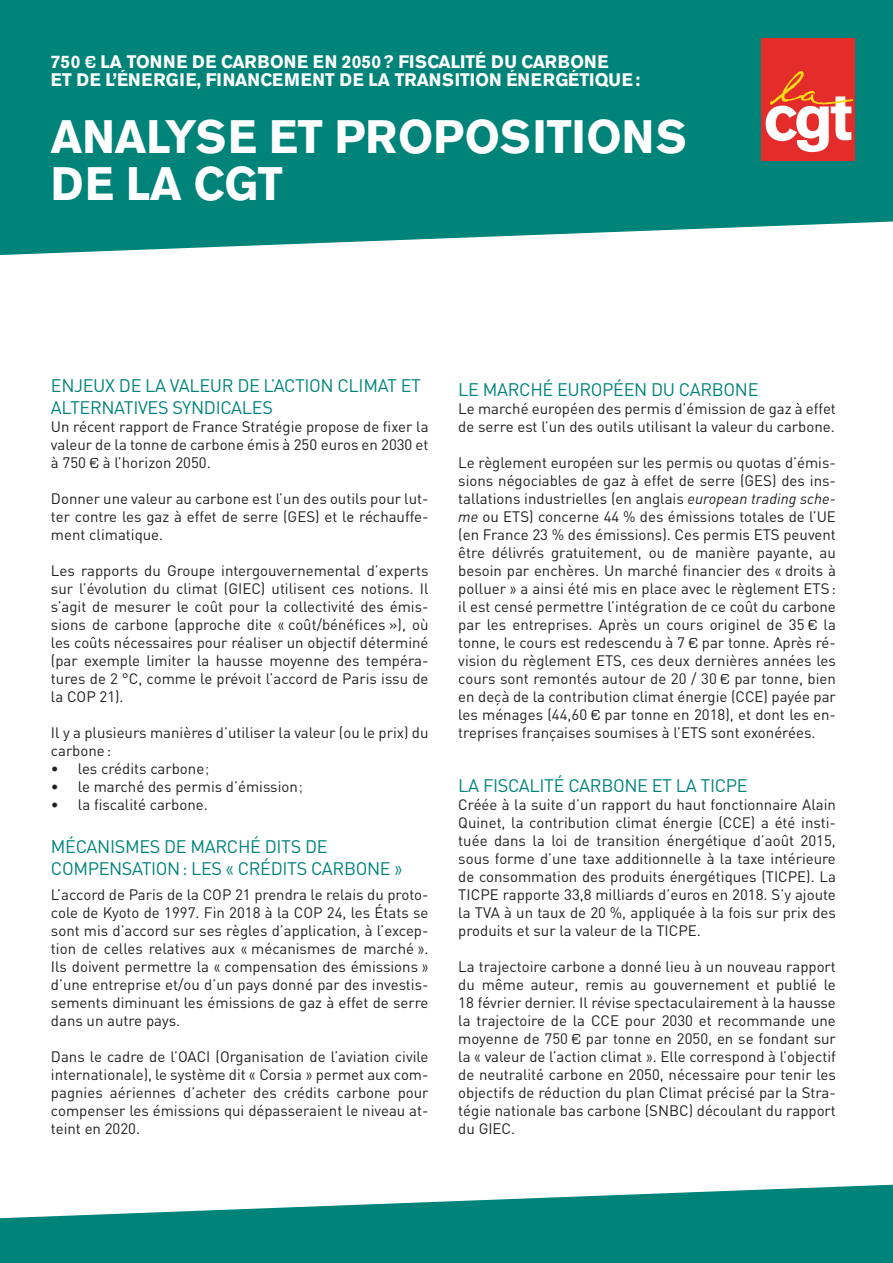
<style>
.page{position:relative;width:893px;height:1263px;background:#fff}
.page>*{position:absolute;margin:0;border:0;box-sizing:border-box;transform-origin:0 0}
.Titre_général{font:700 46.5px/46.5px "Akzidenz Grotesk BE";color:#fff;scale:.96 1}
.Inter{font:18px/21.6px "DIN";letter-spacing:-.02em;color:#00847a}
.Titre_général-2{font:700 18px/18px "Akzidenz Grotesk BE";color:#fff;scale:.96 1}
.Texte{font:15px/18px "DIN";color:#231f20;text-align:justify}
.s1{font-family:"Eurostile"}
.s2{font-style:italic}
</style>
<div class="page">
<svg style="left:0;top:0;width:893px;height:255px;background:#118c83"></svg>
<svg style="left:0;top:1185px;width:893px;height:78px;fill:#00847a"></svg>
<img style="left:761px;top:38px;width:94px;height:122px">
<p class="Titre_général-2" style="left:51px;top:52px;width:615px">750 <span class="s1">€</span> LA TONNE DE CARBONE EN 2050? FISCALITÉ DU CARBONE<br>ET DE L’ÉNERGIE, FINANCEMENT DE LA TRANSITION ÉNERGÉTIQUE:</p>
<p class="Titre_général" style="left:51px;top:114px;width:664px">ANALYSE ET PROPOSITIONS<br>DE LA CGT</p>
<p class="Inter" style="left:51px;top:374px;width:372px">ENJEUX DE LA VALEUR DE L’ACTION CLIMAT ET<br>ALTERNATIVES SYNDICALES</p>
<p class="Texte" style="left:51px;top:417px;width:379px">Un récent rapport de France Stratégie propose de fixer la valeur de la tonne de carbone émis à 250 euros en 2030 et à 750 <span class="s1">€</span> à l’horizon 2050.</p>
<p class="Texte" style="left:51px;top:489px;width:379px">Donner une valeur au carbone est l’un des outils pour lut&shy;ter contre les gaz à effet de serre (GES) et le réchauffe&shy;ment climatique.</p>
<p class="Texte" style="left:51px;top:561px;width:379px">Les rapports du Groupe intergouvernemental d’experts sur l’évolution du climat (GIEC) utilisent ces notions. Il s’agit de mesurer le coût pour la collectivité des émis&shy;sions de carbone (approche dite <span class="s1">«</span> coût/bénéfices »), où les coûts nécessaires pour réaliser un objectif déterminé (par exemple limiter la hausse moyenne des tempéra&shy;tures de 2 °C, comme le prévoit l’accord de Paris issu de la COP 21).</p>
<p class="Texte" style="left:51px;top:723px;width:379px">Il y a plusieurs manières d’utiliser la valeur (ou le prix) du carbone:</p>
<p class="Texte" style="left:51px;top:759px;width:159px">• les crédits carbone<span class="s1">;</span></p>
<p class="Texte" style="left:51px;top:777px;width:253px">• le marché des permis d’émission<span class="s1">;</span></p>
<p class="Texte" style="left:51px;top:795px;width:158px">• la fiscalité carbone.</p>
<p class="Inter" style="left:51px;top:835px;width:353px">MÉCANISMES DE MARCHÉ DITS DE<br>COMPENSATION: LES <span class="s1">«</span> CRÉDITS CARBONE <span class="s1">»</span></p>
<p class="Texte" style="left:51px;top:885px;width:379px">L’accord de Paris de la COP 21 prendra le relais du proto&shy;cole de Kyoto de 1997. Fin 2018 à la COP 24, les États se sont mis d’accord sur ses règles d’application, à l’excep&shy;tion de celles relatives aux <span class="s1">«</span> mécanismes de marché <span class="s1">»</span>.<br>Ils doivent permettre la <span class="s1">«</span> compensation des émissions <span class="s1">» </span>d’une entreprise et/ou d’un pays donné par des investis&shy;sements diminuant les émissions de gaz à effet de serre dans un autre pays.</p>
<p class="Texte" style="left:51px;top:1047px;width:379px">Dans le cadre de l’OACI (Organisation de l’aviation civile internationale), le système dit <span class="s1">«</span> Corsia <span class="s1">»</span> permet aux com&shy;pagnies aériennes d’acheter des crédits carbone pour compenser les émissions qui dépasseraient le niveau at&shy;teint en 2020.</p>
<p class="Inter" style="left:458px;top:378px;width:302px">LE MARCHÉ EUROPÉEN DU CARBONE</p>
<p class="Texte" style="left:458px;top:399px;width:379px">Le marché européen des permis d’émission de gaz à effet de serre est l’un des outils utilisant la valeur du carbone.</p>
<p class="Texte" style="left:458px;top:453px;width:379px">Le règlement européen sur les permis ou quotas d’émis&shy;sions négociables de gaz à effet de serre (GES) des ins&shy;tallations industrielles (en anglais <span class="s2">european trading sche&shy;me</span> ou ETS) concerne 44 % des émissions totales de l’UE (en France 23 % des émissions). Ces permis ETS peuvent être délivrés gratuitement, ou de manière payante, au besoin par enchères. Un marché financier des <span class="s1">«</span> droits à polluer <span class="s1">»</span> a ainsi été mis en place avec le règlement ETS: il est censé permettre l’intégration de ce coût du carbone par les entreprises. Après un cours originel de 35 <span class="s1">€</span> la tonne, le cours est redescendu à 7 <span class="s1">€</span> par tonne. Après ré&shy;vision du règlement ETS, ces deux dernières années les cours sont remontés autour de 20 / 30 <span class="s1">€</span> par tonne, bien en deçà de la contribution climat énergie (CCE) payée par les ménages (44,60 <span class="s1">€</span> par tonne en 2018), et dont les en&shy;treprises françaises soumises à l’ETS sont exonérées.</p>
<p class="Inter" style="left:458px;top:774px;width:291px">LA FISCALITÉ CARBONE ET LA TICPE</p>
<p class="Texte" style="left:458px;top:795px;width:379px">Créée à la suite d’un rapport du haut fonctionnaire Alain Quinet, la contribution climat énergie (CCE) a été insti&shy;tuée dans la loi de transition énergétique d’août 2015, sous forme d’une taxe additionnelle à la taxe intérieure de consommation des produits énergétiques (TICPE). La TICPE rapporte 33,8 milliards d’euros en 2018. S’y ajoute la TVA à un taux de 20 %, appliquée à la fois sur prix des produits et sur la valeur de la TICPE.</p>
<p class="Texte" style="left:458px;top:957px;width:379px">La trajectoire carbone a donné lieu à un nouveau rapport du même auteur, remis au gouvernement et publié le 18 février dernier. Il révise spectaculairement à la hausse la trajectoire de la CCE pour 2030 et recommande une moyenne de 750 <span class="s1">€</span> par tonne en 2050, en se fondant sur la <span class="s1">«</span> valeur de l’action climat <span class="s1">»</span>. Elle correspond à l’objectif de neutralité carbone en 2050, nécessaire pour tenir les objectifs de réduction du plan Climat précisé par la Stra&shy;tégie nationale bas carbone (SNBC) découlant du rapport du GIEC.</p>
</div>
